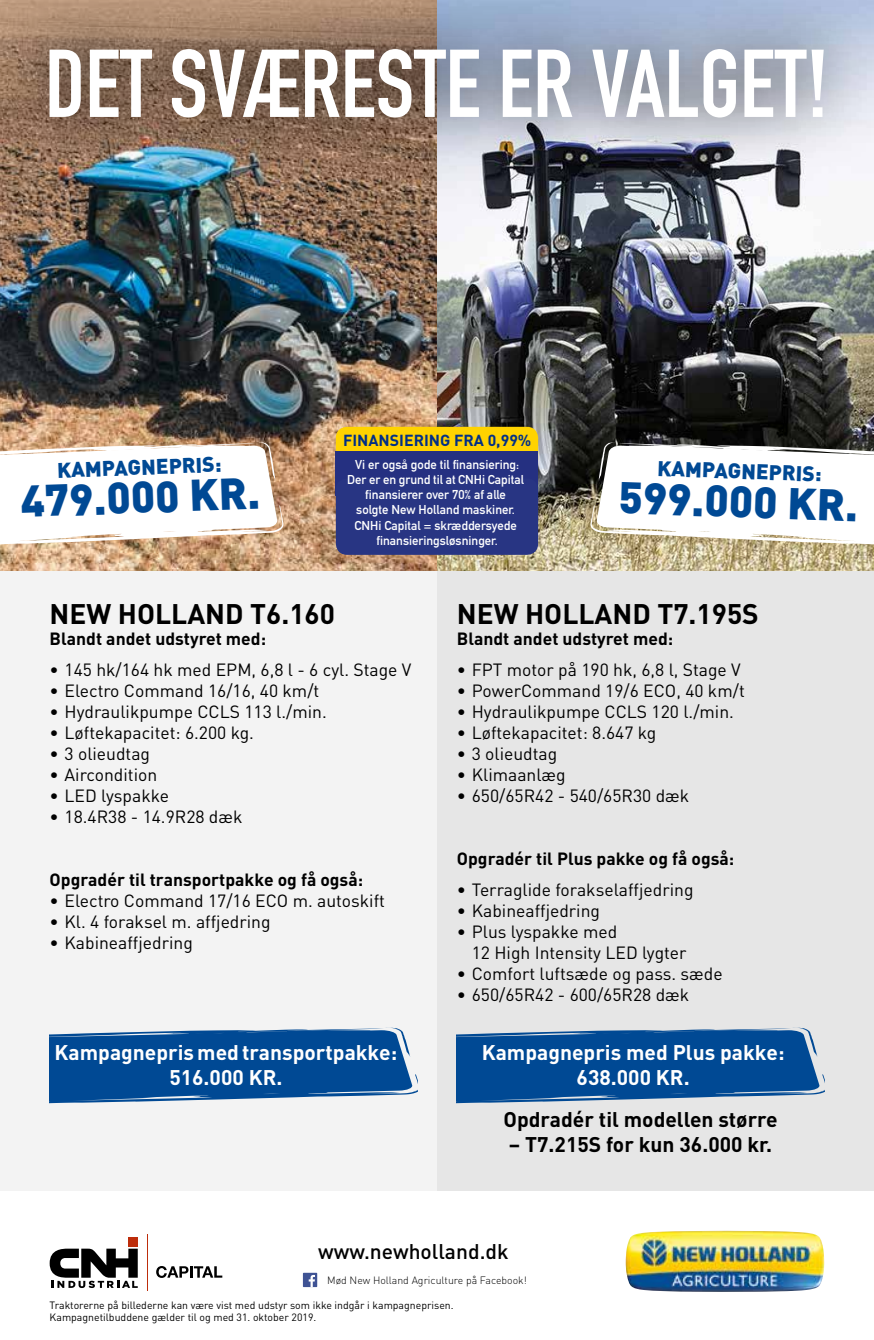
<style>
.page{position:relative;width:874px;height:1340px;background:#fff}
.page>*{position:absolute;margin:0;border:0;box-sizing:border-box;transform-origin:0 0}
.t1{font:700 94.5px "DIN Condensed";color:#fff}
.t2{font:900 43.75px "DIN";color:#004994}
.t3{font:700 28px "DIN";color:#000}
.t4{font:700 21px/25.2px "DIN";color:#fff;text-align:center}
.t5{font:700 21px "DIN";color:#000}
.t6{font:900 21px "DIN";color:#004994}
.t7{font:500 21px "DIN";color:#000}
.t8{font:17.5px/21px "DIN";color:#000}
.t9{font:700 17.5px "DIN";color:#000}
.t10{font:700 15.92px "DIN";color:#002f87}
.t11{font:700 12.6px/15.2px "DIN Alternate";color:#fff;text-align:center}
.t12{font:10.5px/12.6px "DIN";color:#000}
.t13{font:300 10.5px "DIN";color:#000}
</style>
<div class="page">
<div style="left:0;top:570px;width:437px;height:621px;background:#f3f3f3"></div>
<div style="left:128px;top:1236px;width:10px;height:10px;background:#bd2d0b"></div>
<svg style="left:50px;top:1248px;width:88px;height:39px"></svg>
<svg style="left:156px;top:1266px;width:66px;height:11px"></svg>
<hr style="left:147px;top:1233px;width:1px;height:57px;background:#bd2d0b">
<div style="left:303px;top:1272px;width:14px;height:14px;background:#3f5394"></div>
<svg style="left:308px;top:1275px;width:7px;height:11px"></svg>
<div style="left:437px;top:570px;width:436px;height:621px;background:#e6e6e6"></div>
<img style="left:625px;top:1230px;width:198px;height:61px">
<img style="left:0;top:171px;width:873px;height:399px">
<div style="left:0;top:0;width:873px;height:171px;background:#000;opacity:.75"></div>
<div style="left:335px;top:427px;width:203px;height:43px;background:#ffd300;border-radius:11px"></div>
<div style="left:335px;top:451px;width:203px;height:45px;background:#253081"></div>
<div style="left:335px;top:478px;width:203px;height:77px;background:#283583;border-radius:11px"></div>
<svg style="left:0;top:441px;width:283px;height:103px"></svg>
<svg style="left:590px;top:441px;width:283px;height:103px"></svg>
<svg style="left:50px;top:1027px;width:367px;height:76px;background:#2462a2"></svg>
<svg style="left:456px;top:1027px;width:367px;height:76px;background:#215f9f"></svg>
<h1 class="t1" style="left:45px;top:20px;width:785px">DET SVÆRESTE ER VALGET!</h1>
<p class="t6" style="left:57px;top:456px;width:166px;rotate:-2deg">KAMPAGNEPRIS:</p>
<h2 class="t2" style="left:20px;top:472px;width:241px;rotate:-2deg">479.000 KR.</h2>
<p class="t10" style="left:343px;top:429px;width:190px">FINANSIERING FRA 0,99%</p>
<p class="t11" style="left:347px;top:456px;width:178px">Vi er også gode til finansiering:<br>Der er en grund til at CNHi Capital finansierer over 70% af alle<br>solgte New Holland maskiner.<br>CNHi Capital = skræddersyede finansieringsløsninger.</p>
<p class="t6" style="left:657px;top:454px;width:166px;rotate:2deg">KAMPAGNEPRIS:</p>
<h2 class="t2" style="left:619px;top:468px;width:241px;rotate:2deg">599.000 KR.</h2>
<h3 class="t3" style="left:50px;top:595px;width:287px">NEW HOLLAND T6.160</h3>
<p class="t9" style="left:50px;top:627px;width:218px">Blandt andet udstyret med:</p>
<p class="t8" style="left:50px;top:658px;width:363px">• 145 hk/164 hk med EPM, 6,8 l - 6 cyl. Stage V</p>
<p class="t8" style="left:50px;top:679px;width:271px">• Electro Command 16/16, 40 km/t</p>
<p class="t8" style="left:50px;top:700px;width:278px">• Hydraulikpumpe CCLS 113 l./min.</p>
<p class="t8" style="left:50px;top:721px;width:206px">• Løftekapacitet: 6.200 kg.</p>
<p class="t8" style="left:50px;top:742px;width:102px">• 3 olieudtag</p>
<p class="t8" style="left:50px;top:763px;width:109px">• Aircondition</p>
<p class="t8" style="left:50px;top:784px;width:121px">• LED lyspakke</p>
<p class="t8" style="left:50px;top:805px;width:194px">• 18.4R38 - 14.9R28 dæk</p>
<p class="t9" style="left:50px;top:868px;width:315px">Opgradér til transportpakke og få også:</p>
<p class="t8" style="left:50px;top:889px;width:337px">• Electro Command 17/16 ECO m. autoskift</p>
<p class="t8" style="left:50px;top:910px;width:222px">• Kl. 4 foraksel m. affjedring</p>
<p class="t8" style="left:50px;top:931px;width:145px">• Kabineaffjedring</p>
<h3 class="t3" style="left:456px;top:595px;width:303px">NEW HOLLAND T7.195S</h3>
<p class="t9" style="left:456px;top:627px;width:218px">Blandt andet udstyret med:</p>
<p class="t8" style="left:456px;top:658px;width:285px">• FPT motor på 190 hk, 6,8 l, Stage V</p>
<p class="t8" style="left:456px;top:679px;width:289px">• PowerCommand 19/6 ECO, 40 km/t</p>
<p class="t8" style="left:456px;top:700px;width:278px">• Hydraulikpumpe CCLS 120 l./min.</p>
<p class="t8" style="left:456px;top:721px;width:201px">• Løftekapacitet: 8.647 kg</p>
<p class="t8" style="left:456px;top:742px;width:102px">• 3 olieudtag</p>
<p class="t8" style="left:456px;top:763px;width:110px">• Klimaanlæg</p>
<p class="t8" style="left:456px;top:784px;width:234px">• 650/65R42 - 540/65R30 dæk</p>
<p class="t9" style="left:456px;top:847px;width:279px">Opgradér til Plus pakke og få også:</p>
<p class="t8" style="left:456px;top:878px;width:238px">• Terraglide forakselaffjedring</p>
<p class="t8" style="left:456px;top:899px;width:145px">• Kabineaffjedring</p>
<p class="t8" style="left:471px;top:920px;width:216px;text-indent:-15px">• Plus lyspakke med<br>12 High Intensity LED lygter</p>
<p class="t8" style="left:456px;top:962px;width:267px">• Comfort luftsæde og pass. sæde</p>
<p class="t8" style="left:456px;top:983px;width:234px">• 650/65R42 - 600/65R28 dæk</p>
<p class="t4" style="left:55px;top:1038px;width:344px">Kampagnepris med transportpakke:<br>516.000 KR.</p>
<p class="t4" style="left:481px;top:1038px;width:304px">Kampagnepris med Plus pakke:<br>638.000 KR.</p>
<p class="t5" style="left:503px;top:1105px;width:275px">Opdradér til modellen større</p>
<p class="t5" style="left:508px;top:1130px;width:265px">– T7.215S for kun 36.000 kr.</p>
<p class="t7" style="left:318px;top:1237px;width:192px">www.newholland.dk</p>
<p class="t13" style="left:327px;top:1273px;width:201px">Mød New Holland Agriculture på Facebook!</p>
<p class="t12" style="left:50px;top:1298px;width:405px">Traktorerne på billederne kan være vist med udstyr som ikke indgår i kampagneprisen.<br>Kampagnetilbuddene gælder til og med 31. oktober 2019.</p>
</div>
